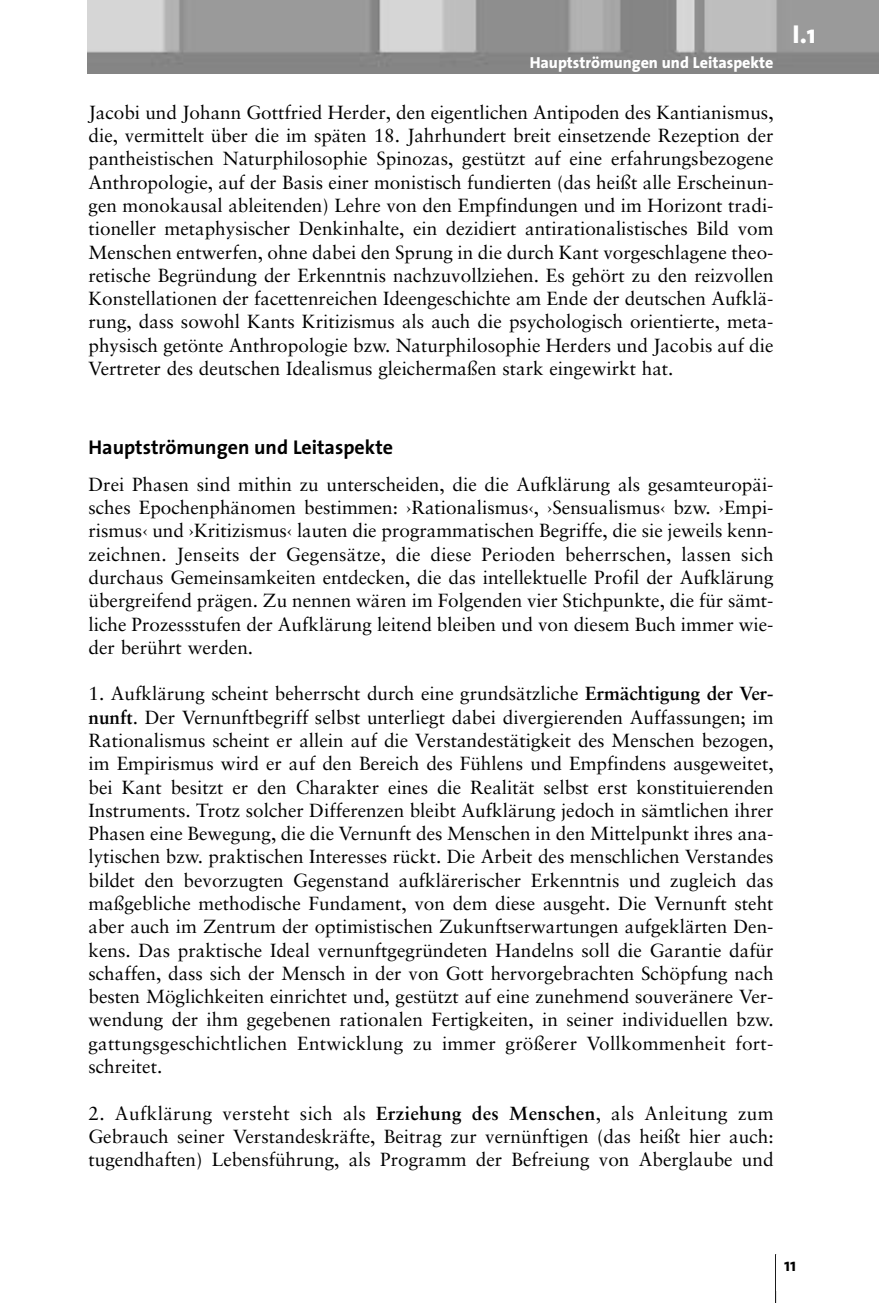
<style>
.page{position:relative;width:879px;height:1303px;background:#fff}
.page>*{position:absolute;margin:0;border:0;box-sizing:border-box;transform-origin:0 0}
.t1{font:800 26px "The Sans";color:#fff}
.t2{font:700 20px "The Sans";color:#000}
.t3{font:19px/23.2px "Sabon";color:#000;text-align:justify}
.t4{font:700 18px "The Sans";color:#000}
.t5{font:800 16px "The Sans";color:#fff}
.s1{font-weight:700}
</style>
<div class="page">
<img style="left:88px;top:0;width:791px;height:74px">
<hr style="left:775px;top:1254px;width:1px;height:48px;background:#000">
<p class="t5" style="left:529px;top:56px;width:245px">Hauptströmungen und Leitaspekte</p>
<p class="t3" style="left:88px;top:102px;width:687px">Jacobi und Johann Gottfried Herder, den eigentlichen Antipoden des Kantianismus, die, vermittelt über die im späten 18. Jahrhundert breit einsetzende Rezeption der pantheistischen Naturphilosophie Spinozas, gestützt auf eine erfahrungsbezogene Anthropologie, auf der Basis einer monistisch fundierten (das heißt alle Erscheinun&shy;gen monokausal ableitenden) Lehre von den Empfindungen und im Horizont tradi&shy;tioneller metaphysischer Denk inhalte, ein dezidiert antirationalistisches Bild vom Menschen entwerfen, ohne dabei den Sprung in die durch Kant vorgeschlagene theo&shy;retische Begründung der Erkenntnis nachzuvollziehen. Es gehört zu den reizvollen Konstellationen der facettenreichen Ideengeschichte am Ende der deutschen Aufklä&shy;rung, dass sowohl Kants Kritizismus als auch die psychologisch orientierte, meta&shy;physisch getönte Anthropologie bzw. Naturphilosophie Herders und Jacobis auf die Vertreter des deutschen Idealismus gleichermaßen stark eingewirkt hat.</p>
<h1 class="t1" style="left:792px;top:24px;width:25px">I.1</h1>
<p class="t2" style="left:88px;top:440px;width:306px">Hauptströmungen und Leitaspekte</p>
<p class="t3" style="left:88px;top:474px;width:686px">Drei Phasen sind mithin zu unterscheiden, die die Aufklärung als gesamteuropäi&shy;sches Epochenphänomen bestimmen: ›Rationalismus‹, ›Sensualismus‹ bzw. ›Empi&shy;rismus‹ und ›Kritizismus‹ lauten die programmatischen Begriffe, die sie jeweils kenn&shy;zeichnen. Jenseits der Gegensätze, die diese Perioden beherrschen, lassen sich durchaus Gemeinsamkeiten entdecken, die das intellektuelle Profil der Aufklärung übergreifend prägen. Zu nennen wären im Folgenden vier Stichpunkte, die für sämt&shy;liche Prozessstufen der Aufklärung leitend bleiben und von diesem Buch immer wie&shy;der berührt werden.</p>
<p class="t3" style="left:88px;top:683px;width:686px">1. Aufklärung scheint beherrscht durch eine grundsätzliche <span class="s1">Ermächtigung der Ver&shy;nunft</span>. Der Vernunftbegriff selbst unterliegt dabei divergierenden Auffassungen; im Rationalismus scheint er allein auf die Verstandestätigkeit des Menschen bezogen, im Empirismus wird er auf den Bereich des Fühlens und Empfindens ausgeweitet, bei Kant besitzt er den Charakter eines die Realität selbst erst konstituierenden Instruments. Trotz solcher Differenzen bleibt Aufklärung jedoch in sämtlichen ihrer Phasen eine Bewegung, die die Vernunft des Menschen in den Mittelpunkt ihres ana&shy;lytischen bzw. praktischen Interesses rückt. Die Arbeit des menschlichen Verstandes bildet den bevorzugten Gegenstand aufklärerischer Erkenntnis und zugleich das maßgebliche methodische Fundament, von dem diese ausgeht. Die Vernunft steht aber auch im Zentrum der optimistischen Zukunftserwartungen aufgeklärten Den&shy;kens. Das praktische Ideal vernunftgegründeten Handelns soll die Garantie dafür schaffen, dass sich der Mensch in der von Gott hervorgebrachten Schöpfung nach besten Möglichkeiten einrichtet und, gestützt auf eine zunehmend souveränere Ver&shy;wendung der ihm gegebenen rationalen Fertigkeiten, in seiner individuellen bzw. gattungsgeschichtlichen Entwicklung zu immer größerer Vollkommenheit fort&shy;schreitet.</p>
<p class="t3" style="left:88px;top:1102px;width:686px">2. Aufklärung versteht sich als <span class="s1">Erziehung des Menschen</span>, als Anleitung zum Gebrauch seiner Verstandeskräfte, Beitrag zur vernünftigen (das heißt hier auch: tugendhaften) Lebensführung, als Programm der Befreiung von Aberglaube und</p>
<p class="t4" style="left:784px;top:1257px;width:14px">11</p>
</div>
